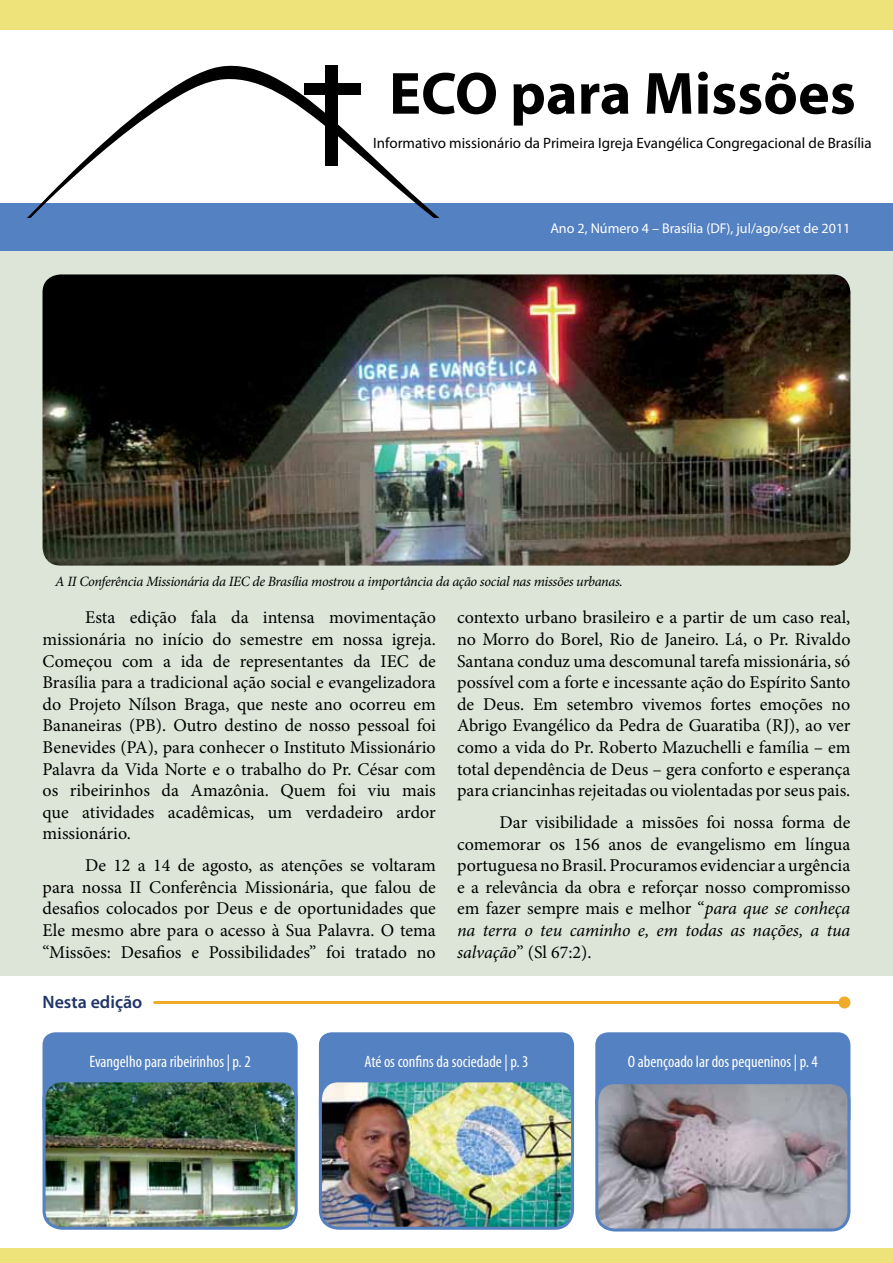
<style>
.page{position:relative;width:893px;height:1263px;background:#fff}
.page>*{position:absolute;margin:0;border:0;box-sizing:border-box;transform-origin:0 0}
.t1{font:700 60px "Myriad Pro";color:#000}
.t2{font:18px/21.6px "Minion Pro";color:#000;text-align:justify}
.t3{font:600 18px "Myriad Pro";color:#213468}
.t4{font:condensed 16.5px "Myriad Pro";color:#fff}
.t5{font:15px "Myriad Pro";color:#000}
.t6{font:italic 14.25px "Minion Pro";letter-spacing:-.025em;color:#000}
.t7{font:14.1px "Myriad Pro";color:#fff}
.s1{font-style:italic}
</style>
<div class="page">
<div style="left:0;top:204px;width:893px;height:70px;background:#5481c1"></div>
<div style="left:0;top:252px;width:893px;height:724px;background:#dce5d7"></div>
<div style="left:0;top:0;width:893px;height:30px;background:#eee37b"></div>
<img style="left:43px;top:274px;width:807px;height:292px">
<div style="left:0;top:1248px;width:893px;height:15px;background:#eee37b"></div>
<div style="left:595px;top:1032px;width:255px;height:98px;background:#5481c1;border-radius:13px"></div>
<img style="left:597px;top:1085px;width:252px;height:145px">
<div style="left:595px;top:1081px;width:255px;height:150px;border:3px solid #5481c1;border-radius:18px"></div>
<div style="left:43px;top:1032px;width:255px;height:98px;background:#5481c1;border-radius:13px"></div>
<img style="left:44px;top:1083px;width:250px;height:143px">
<div style="left:43px;top:1079px;width:255px;height:151px;border:3px solid #5481c1;border-radius:18px"></div>
<div style="left:319px;top:1032px;width:255px;height:98px;background:#5481c1;border-radius:13px"></div>
<img style="left:320px;top:1083px;width:250px;height:143px">
<div style="left:319px;top:1079px;width:255px;height:151px;border:3px solid #5481c1;border-radius:18px"></div>
<hr style="left:155px;top:1001px;width:689px;height:3px;background:#efac2b">
<div style="left:838px;top:996px;width:12px;height:12px;background:#efac2b;border-radius:50%"></div>
<svg style="left:21px;top:65px;width:428px;height:139px"></svg>
<svg style="left:23px;top:75px;width:422px;height:143px"></svg>
<h1 class="t1" style="left:389px;top:54px;width:468px">ECO para Missões</h1>
<p class="t5" style="left:373px;top:133px;width:500px">Informativo missionário da Primeira Igreja Evangélica Congregacional de Brasília</p>
<p class="t7" style="left:550px;top:219px;width:302px">Ano 2, Número 4 – Brasília (DF), jul/ago/set de 2011</p>
<p class="t6" style="left:55px;top:571px;width:569px">A II Conferência Missionária da IEC de Brasília mostrou a importância da ação social nas missões urbanas.</p>
<p class="t2" style="left:43px;top:607px;width:395px;text-indent:43px">Esta edição fala da intensa movimentação missionária no início do semestre em nossa igreja.<br>Começou com a ida de representantes da IEC de Brasília para a tradicional ação social e evangelizadora do Projeto Nílson Braga, que neste ano ocorreu em Bananeiras (PB). Outro destino de nosso pessoal foi Benevides (PA), para conhecer o Instituto Missionário Palavra da Vida Norte e o trabalho do Pr. César com os ribeirinhos da Amazônia. Quem foi viu mais que atividades acadêmicas, um verdadeiro ardor missionário.</p>
<p class="t2" style="left:43px;top:855px;width:395px;text-indent:43px">De 12 a 14 de agosto, as atenções se voltaram para nossa II Conferência Missionária, que falou de desafios colocados por Deus e de oportunidades que Ele mesmo abre para o acesso à Sua Palavra. O tema “Missões: Desafios e Possibilidades” foi tratado no</p>
<p class="t3" style="left:43px;top:990px;width:101px">Nesta edição</p>
<p class="t2" style="left:457px;top:607px;width:395px">contexto urbano brasileiro e a partir de um caso real, no Morro do Borel, Rio de Janeiro. Lá, o Pr. Rivaldo Santana conduz uma descomunal tarefa missionária, só possível com a forte e incessante ação do Espírito Santo de Deus. Em setembro vivemos fortes emoções no Abrigo Evangélico da Pedra de Guaratiba (RJ), ao ver como a vida do Pr. Roberto Mazuchelli e família – em total dependência de Deus – gera conforto e esperança para criancinhas rejeitadas ou violentadas por seus pais.</p>
<p class="t2" style="left:457px;top:811px;width:395px;text-indent:43px">Dar visibilidade a missões foi nossa forma de comemorar os 156 anos de evangelismo em língua portuguesa no Brasil. Procuramos evidenciar a urgência e a relevância da obra e reforçar nosso compromisso em fazer sempre mais e melhor “<span class="s1">para que se conheça na terra o teu caminho e, em todas as nações, a tua salvação</span>” (Sl 67:2).</p>
<p class="t4" style="left:89px;top:1051px;width:163px">Evangelho para ribeirinhos | p. 2</p>
<p class="t4" style="left:364px;top:1051px;width:166px">Até os confins da sociedade | p. 3</p>
<p class="t4" style="left:628px;top:1051px;width:191px">O abençoado lar dos pequeninos | p. 4</p>
</div>
